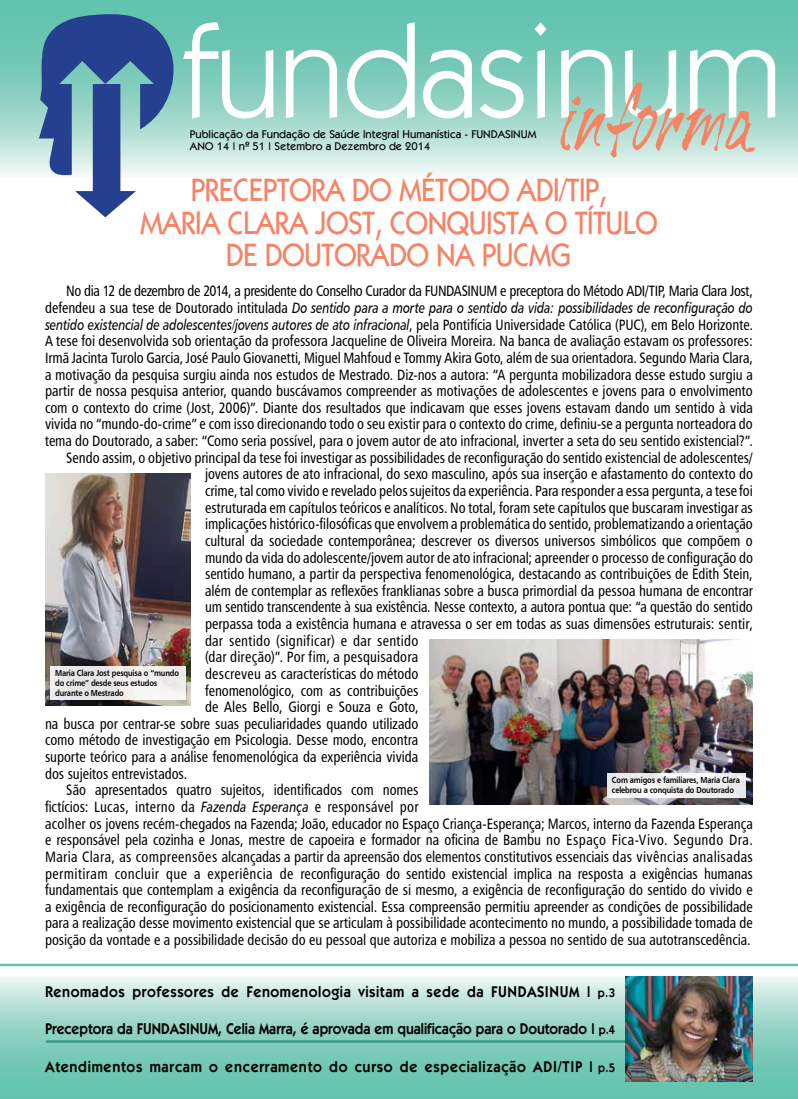
<style>
.page{position:relative;width:798px;height:1099px;background:#fff}
.page>*{position:absolute;margin:0;border:0;box-sizing:border-box;transform-origin:0 0}
.t1{font:130.62px "Itc Kabel";letter-spacing:-.01em;color:#fff}
.t2{font:99.38px "Tiger Rag Let Plain";color:#f58465}
.t3{font:500 32.5px/32.5px "Itc Kabel";letter-spacing:-.02em;color:#f58466;text-align:center;scale:.9 1}
.t4{font:600 15.62px "Itc Kabel";letter-spacing:.04em;color:#000;scale:.92 1}
.t5{font:600 15.62px "Itc Kabel";color:#000;scale:.9 1}
.t6{font:15px "Humanist 777 BT Roman Condensed B";letter-spacing:-.005em;color:#000;scale:.95 1}
.t7{font:15px/16.6px "Humanist 777 BT Italic B";letter-spacing:-.005em;color:#000;scale:.8 1}
.t8{font:15px "Humanist 777 BT Roman Condensed B";letter-spacing:.015em;color:#000;scale:.95 1}
.t9{font:15px "Humanist 777 BT Roman Condensed B";letter-spacing:-.03em;color:#000;scale:.95 1}
.t10{font:500 11.25px/12.5px "Itc Kabel";color:#000}
.t11{font:8.75px/10px "Humanist 777 BT Bold B";letter-spacing:-.02em;color:#000;scale:.85 1}
.s1{font-family:"Univers";font-weight:700}
.s2{font-family:"Humanist 777 BT Roman Condensed B"}
.s3{font-family:"Humanist 777 BT Italic B"}
.s4{font-size:12.5px}
</style>
<div class="page">
<svg style="left:0;top:966px;width:797px;height:132px;background:#9cd7c9"></svg>
<svg style="left:0;top:0;width:797px;height:175px;background:#90d3c3"></svg>
<svg style="left:39px;top:13px;width:149px;height:204px"></svg>
<hr style="left:0;top:963px;width:797px;height:3px;background:#60c3ad">
<hr style="left:46px;top:1040px;width:595px;height:2px;background:#60c3ad">
<img style="left:625px;top:976px;width:127px;height:105px">
<img style="left:429px;top:639px;width:323px;height:165px">
<div style="left:607px;top:773px;width:139px;height:25px;background:#f0eff0"></div>
<img style="left:45px;top:474px;width:146px;height:231px">
<div style="left:50px;top:666px;width:136px;height:33px;background:linear-gradient(to right,#e7e6e7,#f3f1ef)"></div>
<h1 class="t1" style="left:180px;top:-4px;width:604px">fundasinum</h1>
<h2 class="t2" style="left:559px;top:64px;width:197px">informa</h2>
<p class="t10" style="left:190px;top:128px;width:348px">PUBLICAÇÃO DA FUNDAÇÃO DE SAÚDE INTEGRAL HUMANÍSTICA - FUNDASI NUM<br>ANO 14 | N<span class="s1">º</span> 51 | SETEMBRO A DEZEMBRO DE 2014</p>
<h3 class="t3" style="left:140px;top:174px;width:576px">PRECEPTORA DO MÉTODO AD I/TIP,<br>MARIA CLARA JOST, CONQUISTA O TÍTULO<br>DE DOUTORADO NA PUCMG</h3>
<p class="t9" style="left:66px;top:282px;width:724px">No dia 12 de dezembro de 2014, a presidente do Conselho Curador da FUNDASINUM e preceptora do Método ADI/TIP, Maria Clara Jost,</p>
<p class="t7" style="left:45px;top:299px;width:886px"><span class="s2">defendeu a sua tese de Doutorado intitulada</span> Do sentido para a morte para o sentido da vida: possibilidades de reconfiguração do sentido existencial de adolescentes/jovens autores de ato infracional<span class="s2">, pela Pontifícia Universidade Católica (PUC), em Belo Horizonte.</span></p>
<p class="t6" style="left:45px;top:332px;width:746px">A tese foi desenvolvida sob orientação da professora Jacqueline de Oliveira Moreira. Na banca de avaliação estavam os professores:</p>
<p class="t6" style="left:45px;top:348px;width:746px">Irmã Jacinta Turolo Garcia, José Paulo Giovanetti, Miguel Mahfoud e Tommy Akira Goto, além de sua orientadora. Segundo Maria Clara,</p>
<p class="t6" style="left:45px;top:365px;width:746px">a motivação da pesquisa surgiu ainda nos estudos de Mestrado. Diz-nos a autora: “A pergunta mobilizadora desse estudo surgiu a</p>
<p class="t6" style="left:45px;top:381px;width:746px">partir de nossa pesquisa anterior, quando buscávamos compreender as motivações de adolescentes e jovens para o envolvimento</p>
<p class="t6" style="left:45px;top:398px;width:746px">com o contexto do crime (Jost, 2006)”. Diante dos resultados que indicavam que esses jovens estavam dando um sentido à vida</p>
<p class="t6" style="left:45px;top:415px;width:746px">vivida no “mundo-do-crime” e com isso direcionando todo o seu existir para o contexto do crime, definiu-se a pergunta norteadora do</p>
<p class="t6" style="left:45px;top:431px;width:746px">tema do Doutorado, a saber: “Como seria possível, para o jovem autor de ato infracional, inverter a seta do seu sentido existencial?”.</p>
<p class="t6" style="left:66px;top:448px;width:723px">Sendo assim, o objetivo principal da tese foi investigar as possibilidades de reconfiguração do sentido existencial de adolescentes/</p>
<p class="t6" style="left:205px;top:465px;width:578px">jovens autores de ato infracional, do sexo masculino, após sua inserção e afastamento do contexto do</p>
<p class="t6" style="left:205px;top:481px;width:578px">crime, tal como vivido e revelado pelos sujeitos da experiência. Para responder a essa pergunta, a tese foi</p>
<p class="t6" style="left:205px;top:498px;width:578px">estruturada em capítulos teóricos e analíticos. No total, foram sete capítulos que buscaram investigar as</p>
<p class="t6" style="left:205px;top:514px;width:578px">implicações histórico-filosóficas que envolvem a problemática do sentido, problematizando a orientação</p>
<p class="t6" style="left:205px;top:531px;width:578px">cultural da sociedade contemporânea; descrever os diversos universos simbólicos que compõem o</p>
<p class="t6" style="left:205px;top:548px;width:578px">mundo da vida do adolescente/jovem autor de ato infracional; apreender o processo de configuração do</p>
<p class="t6" style="left:205px;top:564px;width:578px">sentido humano, a partir da perspectiva fenomenológica, destacando as contribuições de Edith Stein,</p>
<p class="t6" style="left:205px;top:581px;width:578px">além de contemplar as reflexões franklianas sobre a busca primordial da pessoa humana de encontrar</p>
<p class="t6" style="left:205px;top:598px;width:578px">um sentido transcendente à sua existência. Nesse contexto, a autora pontua que: “a questão do sentido</p>
<p class="t6" style="left:205px;top:614px;width:578px">perpassa toda a existência humana e atravessa o ser em todas as suas dimensões estruturais: sentir,</p>
<p class="t8" style="left:205px;top:631px;width:226px">dar sentido (significar) e dar sentido</p>
<p class="t8" style="left:205px;top:647px;width:226px">(dar direção)”. Por fim, a pesquisadora</p>
<p class="t6" style="left:205px;top:664px;width:226px">descreveu as características do método</p>
<p class="t6" style="left:205px;top:681px;width:226px">fenomenológico, com as contribuições</p>
<p class="t6" style="left:205px;top:697px;width:226px">de Ales Bello, Giorgi e Souza e Goto,</p>
<p class="t6" style="left:45px;top:714px;width:394px">na busca por centrar-se sobre suas peculiaridades quando utilizado</p>
<p class="t6" style="left:45px;top:731px;width:394px">como método de investigação em Psicologia. Desse modo, encontra</p>
<p class="t6" style="left:45px;top:747px;width:394px">suporte teórico para a análise fenomenológica da experiência vivida</p>
<p class="t6" style="left:45px;top:764px;width:151px">dos sujeitos entrevistados.</p>
<p class="t6" style="left:66px;top:780px;width:372px">São apresentados quatro sujeitos, identificados com nomes</p>
<p class="t8" style="left:45px;top:797px;width:394px">fictícios: Lucas, interno da <span class="s3">Fazenda Esperança</span> e responsável por</p>
<p class="t6" style="left:45px;top:814px;width:746px">acolher os jovens recém-chegados na Fazenda; João, educador no Espaço Criança-Esperança; Marcos, interno da Fazenda Esperança</p>
<p class="t6" style="left:45px;top:830px;width:746px">e responsável pela cozinha e Jonas, mestre de capoeira e formador na oficina de Bambu no Espaço Fica-Vivo. Segundo Dra.</p>
<p class="t6" style="left:45px;top:847px;width:746px">Maria Clara, as compreensões alcançadas a partir da apreensão dos elementos constitutivos essenciais das vivências analisadas</p>
<p class="t6" style="left:45px;top:864px;width:746px">permitiram concluir que a experiência de reconfiguração do sentido existencial implica na resposta a exigências humanas</p>
<p class="t6" style="left:45px;top:880px;width:746px">fundamentais que contemplam a exigência da reconfiguração de si mesmo, a exigência de reconfiguração do sentido do vivido e</p>
<p class="t6" style="left:45px;top:897px;width:746px">a exigência de reconfiguração do posicionamento existencial. Essa compreensão permitiu apreender as condições de possibilidade</p>
<p class="t6" style="left:45px;top:913px;width:746px">para a realização desse movimento existencial que se articulam à possibilidade acontecimento no mundo, a possibilidade tomada de</p>
<p class="t6" style="left:45px;top:930px;width:744px">posição da vontade e a possibilidade decisão do eu pessoal que autoriza e mobiliza a pessoa no sentido de sua autotranscedência.</p>
<p class="t11" style="left:55px;top:668px;width:147px">Maria Clara Jost pesquisa o “mundo do crime” desde seus estudos durante o Mestrado</p>
<p class="t11" style="left:611px;top:775px;width:152px">Com amigos e familiares, Maria Clara celebrou a conquista do Doutorado</p>
<p class="t4" style="left:45px;top:982px;width:621px">Renomados professores de Fenomenologia visitam a sede da FUNDASINUM | <span class="s4">p.3</span></p>
<p class="t5" style="left:45px;top:1019px;width:635px">Preceptora da FUNDASINUM, Celia Marra, é aprovada em qualificação para o Doutorado | <span class="s4">p.4</span></p>
<p class="t4" style="left:45px;top:1057px;width:621px">Atendimentos marcam o encerramento do curso de especialização ADI/TIP | <span class="s4">p.5</span></p>
</div>
